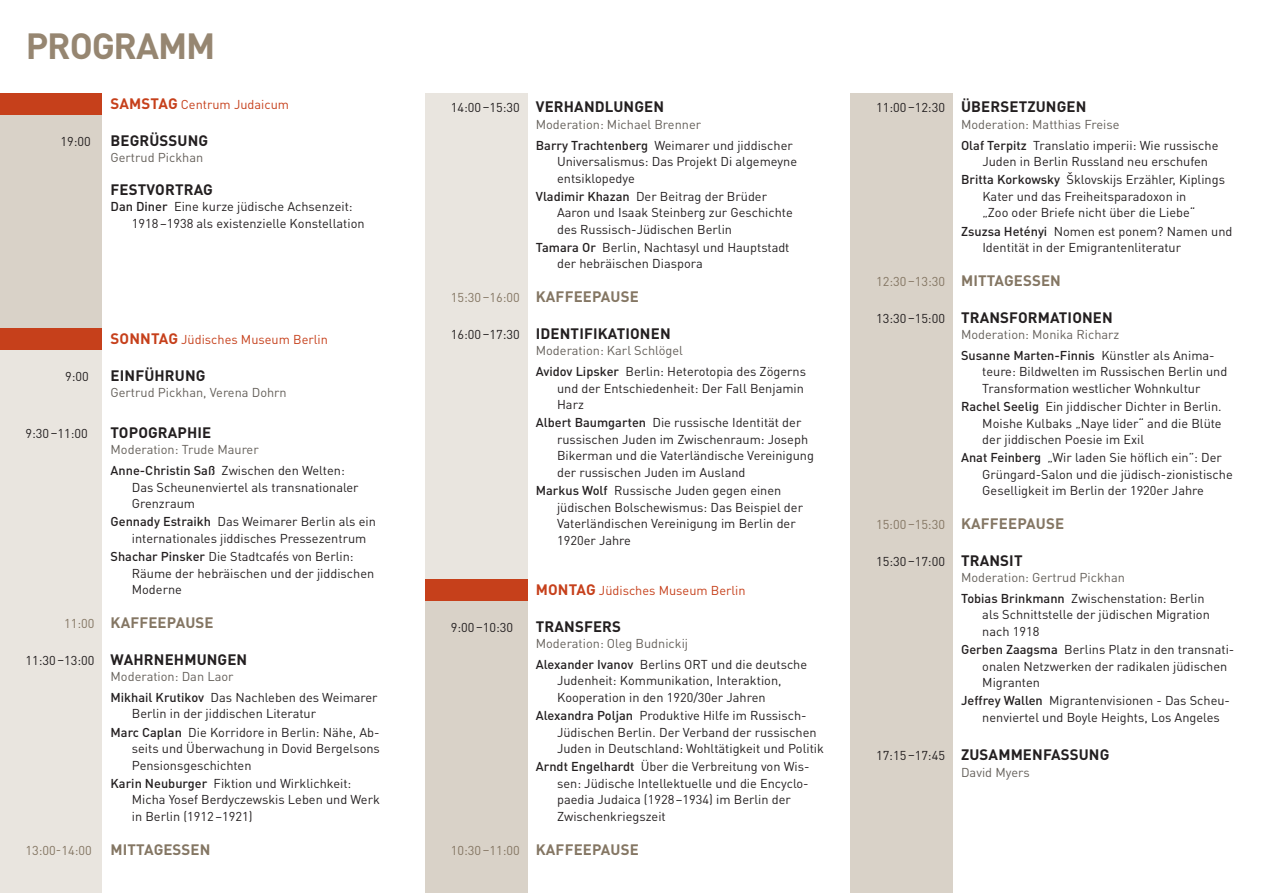
<style>
.page{position:relative;width:1263px;height:893px;background:#fff}
.page>*{position:absolute;margin:0;border:0;box-sizing:border-box;transform-origin:0 0}
.t1{font:700 36px "DIN Pro";letter-spacing:-.03em;color:#968671}
.t2{font:700 15px "DIN Pro";letter-spacing:.01em;color:#231f20}
.t3{font:700 15px "DIN Pro";letter-spacing:.01em;color:#847663}
.t4{font:12.75px/16.5px "DIN Pro";color:#231f20}
.t5{font:12.75px/20.7px "DIN Pro";color:#65605a}
.t6{font:12.75px "DIN Pro";color:#847663}
.t7{font:12.75px "DIN Pro";color:#c6401b}
.s1{font-weight:700;font-size:15px}
.s2{font-weight:500}
.s3{font-weight:500;color:#231f20}
.s4{color:#231f20}
.s5{font-weight:400;font-size:12.75px}
.s6{color:#65605a}
.s7{font-weight:700;font-size:15px;color:#231f20}
</style>
<div class="page">
<div style="left:0;top:94px;width:102px;height:799px;background:#e9e5df"></div>
<div style="left:0;top:94px;width:102px;height:247px;background:#d9d2c8"></div>
<div style="left:425px;top:94px;width:102px;height:799px;background:#e9e5df"></div>
<div style="left:425px;top:584px;width:102px;height:309px;background:#d9d2c8"></div>
<div style="left:850px;top:94px;width:102px;height:799px;background:#d9d2c8"></div>
<div style="left:425px;top:579px;width:102px;height:22px;background:#c6401b"></div>
<div style="left:0;top:328px;width:102px;height:21px;background:#c6401b"></div>
<div style="left:0;top:94px;width:102px;height:21px;background:#c6401b"></div>
<h1 class="t1" style="left:26px;top:33px;width:191px">PROGRAMM</h1>
<p class="t7" style="left:111px;top:100px;width:180px"><span class="s1">SAMSTAG</span> Centrum Judaicum</p>
<p class="t4" style="left:60px;top:134px;width:32px">19:00</p>
<p class="t2" style="left:111px;top:135px;width:99px">BEGRÜSSUNG</p>
<p class="t5" style="left:111px;top:149px;width:94px">Gertrud Pickhan</p>
<p class="t2" style="left:111px;top:184px;width:104px">FESTVORTRAG</p>
<p class="t4" style="left:132px;top:200px;width:234px;text-indent:-21px"><span class="s2">Dan Diner</span> Eine kurze jüdische Achsenzeit:<br>1918 –1938 als existenzielle Konstellation</p>
<p class="t7" style="left:111px;top:335px;width:219px"><span class="s1">SONNTAG</span> Jüdisches Museum Berlin</p>
<p class="t4" style="left:65px;top:369px;width:25px">9:00</p>
<p class="t2" style="left:111px;top:370px;width:96px">EINFÜHRUNG</p>
<p class="t5" style="left:111px;top:384px;width:178px">Gertrud Pickhan, Verena Dohrn</p>
<p class="t4" style="left:26px;top:427px;width:64px">9:30 –11:00</p>
<p class="t2" style="left:111px;top:427px;width:102px">TOPOGRAPHIE</p>
<p class="t5" style="left:111px;top:441px;width:236px">Moderation: Trude Maurer<br><span class="s3">Anne-Christin Saß</span> <span class="s4">Zwischen den Welten:</span></p>
<p class="t4" style="left:132px;top:480px;width:228px">Das Scheunenviertel als transnationaler<br>Grenzraum</p>
<p class="t4" style="left:132px;top:515px;width:246px;text-indent:-21px"><span class="s2">Gennady Estraikh</span> Das Weimarer Berlin als ein internationales jiddisches Pressezentrum</p>
<p class="t4" style="left:132px;top:550px;width:244px;text-indent:-21px"><span class="s2">Shachar Pinsker</span> Die Stadtcafés von Berlin:<br>Räume der hebräischen und der jiddischen<br>Moderne</p>
<p class="t3" style="left:64px;top:617px;width:151px"><span class="s5">11:00</span> KAFFEEPAUSE</p>
<p class="t2" style="left:26px;top:654px;width:223px"><span class="s5">11:30 –13:00</span> WAHRNEHMUNGEN</p>
<p class="t4" style="left:111px;top:668px;width:269px;line-height:20.7px"><span class="s6">Moderation: Dan Laor<br></span><span class="s2">Mikhail Krutikov</span> Das Nachleben des Weimarer</p>
<p class="t4" style="left:111px;top:706px;width:271px;line-height:18.1px;text-indent:21px">Berlin in der jiddischen Literatur<br><span class="s2">Marc Caplan</span> Die Korridore in Berlin: Nähe, Ab-</p>
<p class="t4" style="left:132px;top:742px;width:250px">seits und Überwachung in Dovid Bergelsons<br>Pensionsgeschichten</p>
<p class="t4" style="left:132px;top:776px;width:250px;text-indent:-21px"><span class="s2">Karin Neuburger</span> Fiktion und Wirklichkeit:<br>Micha Yosef Berdyczewskis Leben und Werk in Berlin (1912 –1921)</p>
<p class="t6" style="left:26px;top:846px;width:68px">13:00-14:00</p>
<p class="t3" style="left:111px;top:844px;width:101px">MITTAGESSEN</p>
<p class="t2" style="left:451px;top:102px;width:215px"><span class="s5">14:00 –15:30</span> VERHANDLUNGEN</p>
<p class="t5" style="left:536px;top:115px;width:259px">Moderation: Michael Brenner<br><span class="s3">Barry Trachtenberg</span> <span class="s4">Weimarer und jiddischer</span></p>
<p class="t4" style="left:557px;top:155px;width:242px">Universalismus: Das Projekt Di algemeyne entsiklopedye</p>
<p class="t4" style="left:557px;top:189px;width:237px;text-indent:-21px"><span class="s2">Vladimir Khazan</span> Der Beitrag der Brüder<br>Aaron und Isaak Steinberg zur Geschichte des Russisch-Jüdischen Berlin</p>
<p class="t4" style="left:557px;top:241px;width:234px;text-indent:-21px"><span class="s2">Tamara Or</span> Berlin, Nachtasyl und Hauptstadt der hebräischen Diaspora</p>
<p class="t6" style="left:451px;top:293px;width:190px">15:30 –16:00 <span class="s1">KAFFEEPAUSE</span></p>
<p class="t2" style="left:451px;top:328px;width:221px"><span class="s5">16:00 –17:30</span> IDENTIFIKATIONEN</p>
<p class="t4" style="left:536px;top:342px;width:272px;line-height:20.7px"><span class="s6">Moderation: Karl Schlögel<br></span><span class="s2">Avidov Lipsker</span> Berlin: Heterotopia des Zögerns</p>
<p class="t4" style="left:557px;top:381px;width:248px">und der Entschiedenheit: Der Fall Benjamin<br>Harz</p>
<p class="t4" style="left:557px;top:416px;width:258px;text-indent:-21px"><span class="s2">Albert Baumgarten</span> Die russische Identität der russischen Juden im Zwischenraum: Joseph Bikerman und die Vaterländische Vereinigung der russischen Juden im Ausland</p>
<p class="t4" style="left:557px;top:484px;width:247px;text-indent:-21px"><span class="s2">Markus Wolf</span> Russische Juden gegen einen jüdischen Bolschewismus: Das Beispiel der Vaterländischen Vereinigung im Berlin der 1920er Jahre</p>
<p class="t7" style="left:536px;top:586px;width:211px"><span class="s1">MONTAG</span> Jüdisches Museum Berlin</p>
<p class="t4" style="left:451px;top:620px;width:64px">9:00 –10:30</p>
<p class="t2" style="left:536px;top:621px;width:87px">TRANSFERS</p>
<p class="t5" style="left:536px;top:635px;width:273px">Moderation: Oleg Budnickij<br><span class="s3">Alexander Ivanov</span> <span class="s4">Berlins ORT und die deutsche</span></p>
<p class="t4" style="left:557px;top:674px;width:226px">Judenheit: Kommunikation, Interaktion,<br>Kooperation in den 1920/30er Jahren</p>
<p class="t4" style="left:557px;top:709px;width:268px;text-indent:-21px"><span class="s2">Alexandra Poljan</span> Produktive Hilfe im Russisch-<br>Jüdischen Berlin. Der Verband der russischen<br>Juden in Deutschland: Wohltätigkeit und Politik</p>
<p class="t4" style="left:557px;top:760px;width:254px;text-indent:-21px"><span class="s2">Arndt Engelhardt</span> Über die Verbreitung von Wis&shy;sen: Jüdische Intellektuelle und die Encyclo&shy;paedia Judaica (1928 –1934) im Berlin der Zwischenkriegszeit</p>
<p class="t6" style="left:451px;top:846px;width:190px">10:30 –11:00 <span class="s1">KAFFEEPAUSE</span></p>
<p class="t2" style="left:876px;top:102px;width:212px"><span class="s5">11:00 –12:30</span> ÜBERSETZUNGEN</p>
<p class="t4" style="left:961px;top:116px;width:259px;line-height:20.7px"><span class="s6">Moderation: Matthias Freise<br></span><span class="s2">Olaf Terpitz</span> Translatio imperii: Wie russische</p>
<p class="t4" style="left:961px;top:154px;width:265px;line-height:18.1px;text-align:center">Juden in Berlin Russland neu erschufen<br><span class="s2">Britta Korkowsky</span> Šklovskijs Erzähler, Kiplings</p>
<p class="t4" style="left:982px;top:190px;width:215px">Kater und das Freiheitsparadoxon in „Zoo oder Briefe nicht über die Liebe“</p>
<p class="t4" style="left:982px;top:224px;width:252px;text-indent:-21px"><span class="s2">Zsuzsa Hetényi</span> Nomen est ponem? Namen und<br>Identität in der Emigrantenliteratur</p>
<p class="t6" style="left:876px;top:277px;width:186px">12:30 –13:30 <span class="s1">MITTAGESSEN</span></p>
<p class="t2" style="left:876px;top:312px;width:238px"><span class="s5">13:30 –15:00</span> TRANSFORMATIONEN</p>
<p class="t5" style="left:961px;top:326px;width:255px">Moderation: Monika Richarz<br><span class="s3">Susanne Marten-Finnis</span> <span class="s4">Künstler als Anima-</span></p>
<p class="t4" style="left:982px;top:365px;width:247px">teure: Bildwelten im Russischen Berlin und<br>Transformation westlicher Wohnkultur</p>
<p class="t4" style="left:982px;top:400px;width:241px;text-align:justify;text-indent:-21px"><span class="s2">Rachel Seelig</span> Ein jiddischer Dichter in Berlin.<br>Moishe Kulbaks „Naye lider“ and die Blüte der jiddischen Poesie im Exil</p>
<p class="t4" style="left:982px;top:451px;width:252px;text-indent:-21px"><span class="s2">Anat Feinberg</span> „Wir laden Sie höflich ein”: Der<br>Grüngard-Salon und die jüdisch-zionistische<br>Geselligkeit im Berlin der 1920er Jahre</p>
<p class="t6" style="left:876px;top:520px;width:190px">15:00 –15:30 <span class="s1">KAFFEEPAUSE</span></p>
<p class="t5" style="left:961px;top:554px;width:165px;line-height:16.5px;text-indent:-85px"><span class="s4">15:30 –17:00</span> <span class="s7">TRANSIT<br></span>Moderation: Gertrud Pickhan</p>
<p class="t4" style="left:982px;top:592px;width:229px;text-indent:-21px"><span class="s2">Tobias Brinkmann</span> Zwischenstation: Berlin als Schnittstelle der jüdischen Migration nach 1918</p>
<p class="t4" style="left:982px;top:643px;width:254px;text-indent:-21px"><span class="s2">Gerben Zaagsma</span> Berlins Platz in den transnati&shy;onalen Netzwerken der radikalen jüdischen<br>Migranten</p>
<p class="t4" style="left:982px;top:694px;width:249px;text-indent:-21px"><span class="s2">Jeffrey Wallen</span> Migrantenvisionen - Das Scheu&shy;nenviertel und Boyle Heights, Los Angeles</p>
<p class="t2" style="left:876px;top:749px;width:235px"><span class="s5">17:15 –17:45</span> ZUSAMMENFASSUNG</p>
<p class="t5" style="left:961px;top:763px;width:70px">David Myers</p>
</div>
